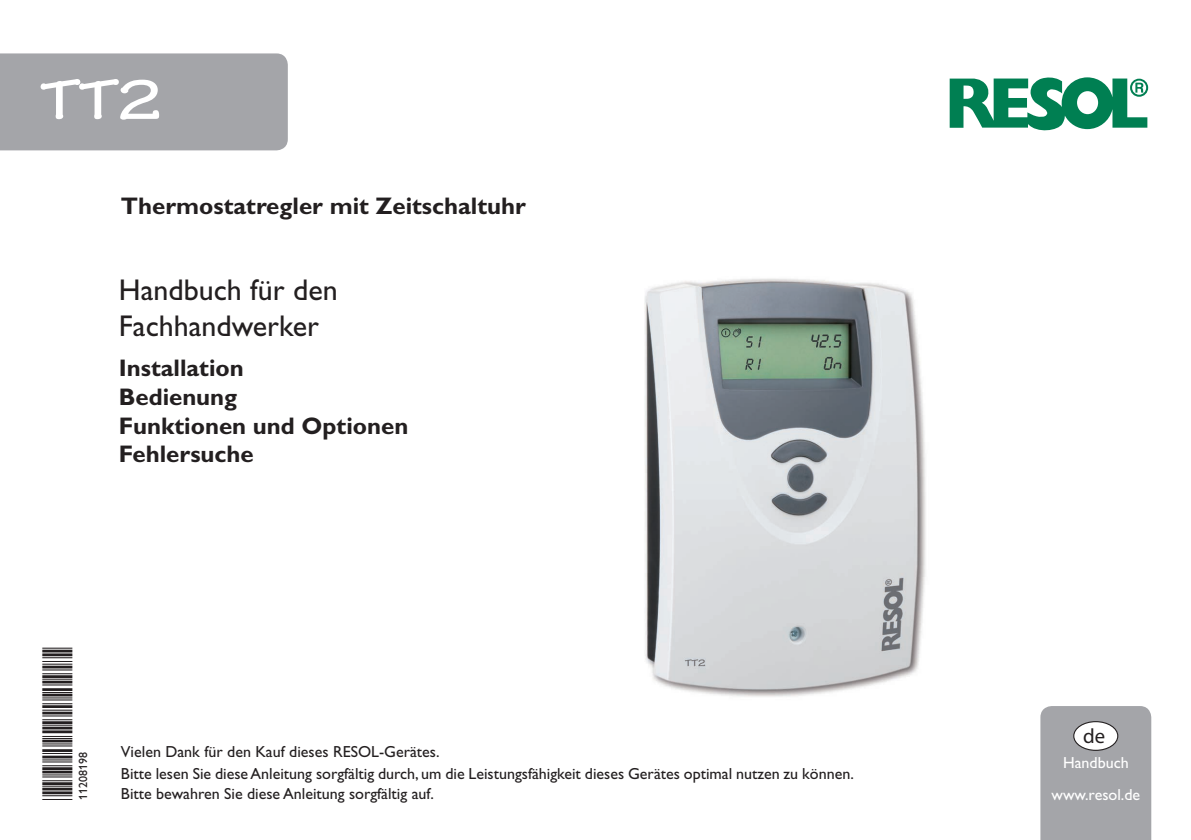
<style>
.page{position:relative;width:1191px;height:840px;background:#fff}
.page>*{position:absolute;margin:0;border:0;box-sizing:border-box;transform-origin:0 0}
.t1{font:60px "Tekton MM 503 850";color:#fff}
.t2{font:40px "Free 3 of 9 Extended";color:#231f20}
.t3{font:30px/36px "Gill Alt One";color:#231f20}
.t4{font:700 24px/28.8px "Gill Alt One";color:#231f20}
.t5{font:20.6px "Myriad";color:#231f20}
.t6{font:16px/22px "Gill Alt One";color:#231f20}
.t7{font:16px "Gill Alt One";color:#fff}
.t8{font:12px "Gill Alt One";color:#231f20}
</style>
<div class="page">
<div style="left:0;top:53px;width:288px;height:97px;background:#a4a5a9"></div>
<svg style="left:949px;top:77px;width:199px;height:53px"></svg>
<img style="left:644px;top:278px;width:282px;height:419px">
<div style="left:1040px;top:706px;width:111px;height:133px;background:#a4a5a9"></div>
<div style="left:1073px;top:721px;width:44px;height:28px;background:#fff;border-radius:50%"></div>
<div style="left:1073px;top:720px;width:45px;height:30px;border:1px solid #231f20;border-radius:50%"></div>
<h1 class="t1" style="left:40px;top:66px;width:123px">TT2</h1>
<h3 class="t4" style="left:121px;top:191px;width:406px">Thermostatregler mit Zeitschaltuhr</h3>
<h3 class="t3" style="left:119px;top:271px;width:220px">Handbuch für den<br>Fachhandwerker</h3>
<h3 class="t4" style="left:119px;top:353px;width:291px">Installation<br>Bedienung<br>Funktionen und Optionen<br>Fehlersuche</h3>
<h2 class="t2" style="left:35px;top:799px;width:155px;rotate:-90deg">*11208198*</h2>
<p class="t8" style="left:76px;top:799px;width:49px;rotate:-90deg">11208198</p>
<p class="t6" style="left:121px;top:740px;width:734px">Vielen Dank für den Kauf dieses RESOL-Gerätes.<br>Bitte lesen Sie diese Anleitung sorgfältig durch, um die Leistungsfähigkeit dieses Gerätes optimal nutzen zu können.</p>
<p class="t6" style="left:121px;top:781px;width:315px">Bitte bewahren Sie diese Anleitung sorgfältig auf.</p>
<p class="t5" style="left:1083px;top:725px;width:24px">de</p>
<p class="t7" style="left:1063px;top:753px;width:67px">Handbuch</p>
<p class="t7" style="left:1051px;top:785px;width:90px">www.resol.de</p>
</div>
